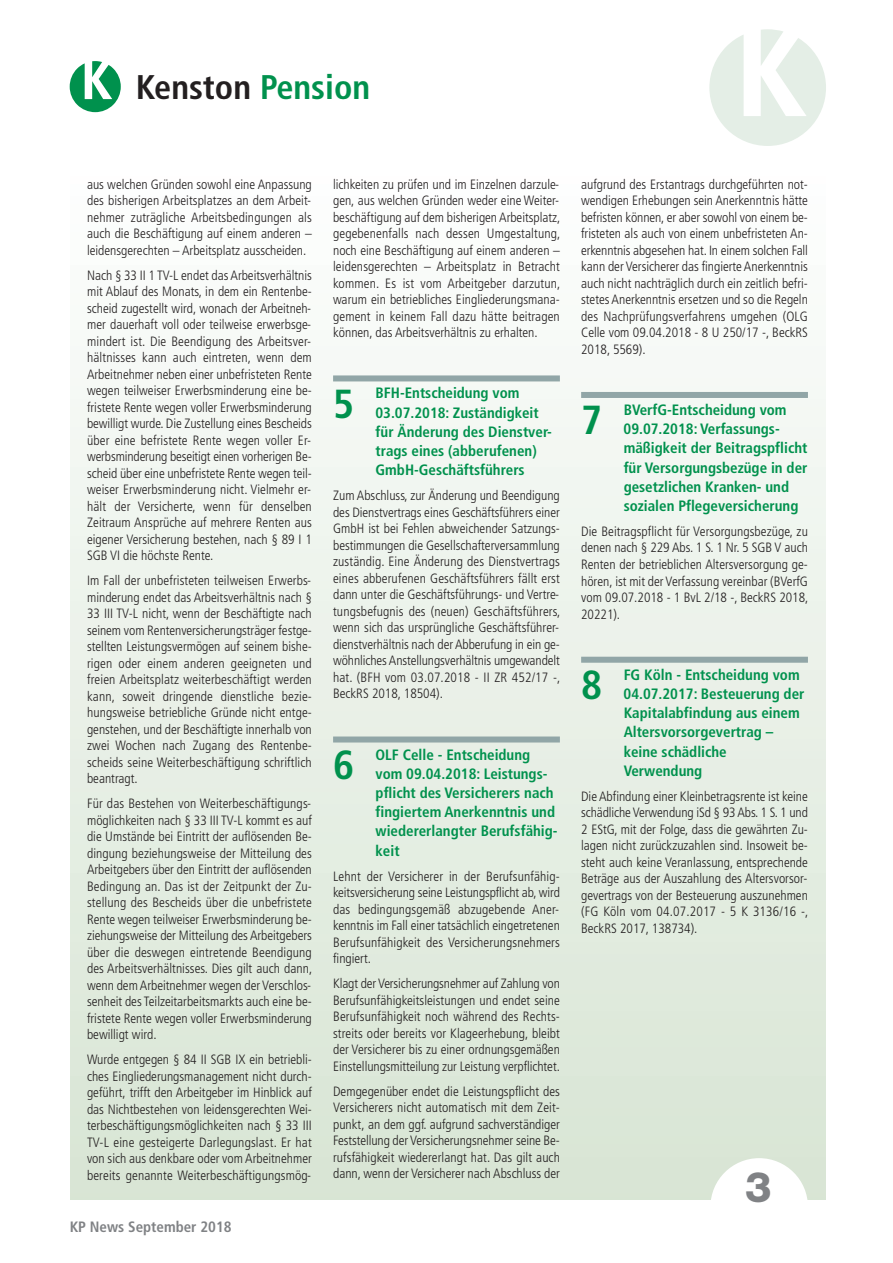
<style>
.page{position:relative;width:893px;height:1263px;background:#fff}
.page>*{position:absolute;margin:0;border:0;box-sizing:border-box;transform-origin:0 0}
.t1{font:800 42px "Helvetica Neue";color:#808285}
.t2{font:700 condensed 40.5px "Frutiger";color:#00914d}
.t3{font:700 condensed 34.2px "Frutiger";color:#231f20}
.t4{font:700 condensed 15px/19.2px "Frutiger";color:#00914d}
.t5{font:700 condensed 15px "Frutiger";color:#808285}
.t6{font:300 condensed 13.5px/16.5px "Frutiger";color:#231f20;text-align:justify}
.s1{color:#00914d}
</style>
<div class="page">
<div style="left:70px;top:168px;width:756px;height:1031px;background:linear-gradient(to bottom,#fdfefe,#d7e5d4)"></div>
<div style="left:333px;top:375px;width:227px;height:6px;background:#91a6a7"></div>
<div style="left:333px;top:736px;width:227px;height:6px;background:#91a6a7"></div>
<div style="left:581px;top:392px;width:227px;height:6px;background:#91a6a7"></div>
<div style="left:581px;top:657px;width:227px;height:6px;background:#91a6a7"></div>
<svg style="left:709px;top:29px;width:117px;height:117px"></svg>
<svg style="left:70px;top:61px;width:51px;height:51px"></svg>
<div style="left:710px;top:1158px;width:98px;height:98px;background:#fff;border-radius:50%"></div>
<h3 class="t3" style="left:136px;top:73px;width:236px">Kenston <span class="s1">Pension</span></h3>
<p class="t6" style="left:87px;top:177px;width:226px">aus welchen Gründen sowohl eine Anpassung des bisherigen Arbeitsplatzes an dem Arbeit&shy;nehmer zuträgliche Arbeitsbedingungen als auch die Beschäftigung auf einem anderen – leidensgerechten – Arbeitsplatz ausscheiden.</p>
<p class="t6" style="left:87px;top:268px;width:226px">Nach § 33 II 1 TV-L endet das Arbeitsverhältnis mit Ablauf des Monats, in dem ein Rentenbe&shy;scheid zugestellt wird, wonach der Arbeitneh&shy;mer dauerhaft voll oder teilweise erwerbsge&shy;mindert ist. Die Beendigung des Arbeitsver&shy;hältnisses kann auch eintreten, wenn dem Arbeitnehmer neben einer unbefristeten Rente wegen teilweiser Erwerbsminderung eine be&shy;fristete Rente wegen voller Erwerbsminderung bewilligt wurde. Die Zustellung eines Bescheids über eine befristete Rente wegen voller Er&shy;werbsminderung beseitigt einen vorherigen Be&shy;scheid über eine unbefristete Rente wegen teil&shy;weiser Erwerbsminderung nicht. Vielmehr er&shy;hält der Versicherte, wenn für denselben Zeitraum Ansprüche auf mehrere Renten aus eigener Versicherung bestehen, nach § 89 I 1<br>SGB VI die höchste Rente.</p>
<p class="t6" style="left:87px;top:573px;width:226px">Im Fall der unbefristeten teilweisen Erwerbs&shy;minderung endet das Arbeitsverhältnis nach § 33 III TV-L nicht, wenn der Beschäftigte nach seinem vom Rentenversicherungsträger festge&shy;stellten Leistungsvermögen auf seinem bishe&shy;rigen oder einem anderen geeigneten und freien Arbeitsplatz weiterbeschäftigt werden kann, soweit dringende dienstliche bezie&shy;hungsweise betriebliche Gründe nicht entge&shy;genstehen, und der Beschäftigte innerhalb von zwei Wochen nach Zugang des Rentenbe&shy;scheids seine Weiterbeschäftigung schriftlich beantragt.</p>
<p class="t6" style="left:87px;top:796px;width:227px">Für das Bestehen von Weiterbeschäftigungs&shy;möglichkeiten nach § 33 III TV-L kommt es auf die Umstände bei Eintritt der auflösenden Be&shy;dingung beziehungsweise der Mitteilung des Arbeitgebers über den Eintritt der auflösenden Bedingung an. Das ist der Zeitpunkt der Zu&shy;stellung des Bescheids über die unbefristete Rente wegen teilweiser Erwerbsminderung be&shy;ziehungsweise der Mitteilung des Arbeitgebers über die deswegen eintretende Beendigung des Arbeitsverhältnisses. Dies gilt auch dann, wenn demArbeitnehmer wegen der Verschlos&shy;senheit des Teilzeitarbeitsmarkts auch eine be&shy;fristete Rente wegen voller Erwerbsminderung bewilligt wird.</p>
<p class="t6" style="left:87px;top:1052px;width:226px">Wurde entgegen § 84 II SGB IX ein betriebli&shy;ches Eingliederungsmanagement nicht durch&shy;geführt, trifft den Arbeitgeber im Hinblick auf das Nichtbestehen von leidensgerechten Wei&shy;terbeschäftigungsmöglichkeiten nach § 33 III TV-L eine gesteigerte Darlegungslast. Er hat von sich aus denkbare oder vom Arbeitnehmer bereits genannte Weiterbeschäftigungsmög-</p>
<p class="t5" style="left:70px;top:1221px;width:163px">KP News September 2018</p>
<p class="t6" style="left:333px;top:177px;width:229px">lichkeiten zu prüfen und im Einzelnen darzule&shy;gen, aus welchen Gründen weder eine Weiter&shy;beschäftigung auf dem bisherigen Arbeitsplatz, gegebenenfalls nach dessen Umgestaltung, noch eine Beschäftigung auf einem anderen – leidensgerechten – Arbeitsplatz in Betracht kommen. Es ist vom Arbeitgeber darzutun, warum ein betriebliches Eingliederungsmana&shy;gement in keinem Fall dazu hätte beitragen können, das Arbeitsverhältnis zu erhalten.</p>
<h2 class="t2" style="left:333px;top:387px;width:23px">5</h2>
<p class="t4" style="left:375px;top:385px;width:178px">BFH-Entscheidung vom<br>03.07.2018: Zuständigkeit für Änderung des Dienstver&shy;trags eines (abberufenen)<br>GmbH-Geschäftsführers</p>
<p class="t6" style="left:333px;top:488px;width:229px">Zum Abschluss, zur Änderung und Beendigung des Dienstvertrags eines Geschäftsführers einer GmbH ist bei Fehlen abweichender Satzungs&shy;bestimmungen die Gesellschafterversammlung zuständig. Eine Änderung des Dienstvertrags eines abberufenen Geschäftsführers fällt erst dann unter die Geschäftsführungs- und Vertre&shy;tungsbefugnis des (neuen) Geschäftsführers, wenn sich das ursprüngliche Geschäftsführer&shy;dienstverhältnis nach der Abberufung in ein ge&shy;wöhnliches Anstellungsverhältnis umgewandelt hat. (BFH vom 03.07.2018 - II ZR 452/17 -, BeckRS 2018, 18504).</p>
<h2 class="t2" style="left:333px;top:748px;width:23px">6</h2>
<p class="t4" style="left:375px;top:746px;width:184px">OLF Celle - Entscheidung vom 09.04.2018: Leistungs&shy;pflicht des Versicherers nach fingiertem Anerkenntnis und wiedererlangter Berufsfähig&shy;keit</p>
<p class="t6" style="left:333px;top:869px;width:228px">Lehnt der Versicherer in der Berufsunfähig&shy;keitsversicherung seine Leistungspflicht ab, wird das bedingungsgemäß abzugebende Aner&shy;kenntnis im Fall einer tatsächlich eingetretenen Berufsunfähigkeit des Versicherungsnehmers fingiert.</p>
<p class="t6" style="left:333px;top:976px;width:228px">Klagt der Versicherungsnehmer auf Zahlung von Berufsunfähigkeitsleistungen und endet seine Berufsunfähigkeit noch während des Rechts&shy;streits oder bereits vor Klageerhebung, bleibt der Versicherer bis zu einer ordnungsgemäßen Einstellungsmitteilung zur Leistung verpflichtet.</p>
<p class="t6" style="left:333px;top:1084px;width:228px">Demgegenüber endet die Leistungspflicht des Versicherers nicht automatisch mit dem Zeit&shy;punkt, an dem ggf. aufgrund sachverständiger Feststellung der Versicherungsnehmer seine Be&shy;rufsfähigkeit wiedererlangt hat. Das gilt auch dann, wenn der Versicherer nach Abschluss der</p>
<p class="t6" style="left:581px;top:177px;width:228px">aufgrund des Erstantrags durchgeführten not&shy;wendigen Erhebungen sein Anerkenntnis hätte befristen können, er aber sowohl von einem be&shy;fristeten als auch von einem unbefristeten An&shy;erkenntnis abgesehen hat. In einem solchen Fall kann der Versicherer das fingierte Anerkenntnis auch nicht nachträglich durch ein zeitlich befri&shy;stetes Anerkenntnis ersetzen und so die Regeln des Nachprüfungsverfahrens umgehen (OLG Celle vom 09.04.2018 - 8 U 250/17 -, BeckRS 2018, 5569).</p>
<h2 class="t2" style="left:581px;top:404px;width:23px">7</h2>
<p class="t4" style="left:623px;top:401px;width:185px">BVerfG-Entscheidung vom<br>09.07.2018: Verfassungs&shy;mäßigkeit der Beitragspflicht für Versorgungsbezüge in der gesetzlichen Kranken- und sozialen Pflegeversicherung</p>
<p class="t6" style="left:581px;top:524px;width:229px">Die Beitragspflicht für Versorgungsbezüge, zu denen nach § 229 Abs. 1 S. 1 Nr. 5 SGB V auch Renten der betrieblichen Altersversorgung ge&shy;hören, ist mit der Verfassung vereinbar (BVerfG vom 09.07.2018 - 1 BvL 2/18 -, BeckRS 2018, 20221).</p>
<h2 class="t2" style="left:581px;top:668px;width:23px">8</h2>
<p class="t4" style="left:623px;top:666px;width:182px">FG Köln - Entscheidung vom<br>04.07.2017: Besteuerung der<br>Kapitalabfindung aus einem<br>Altersvorsorgevertrag – keine schädliche<br>Verwendung</p>
<p class="t6" style="left:581px;top:789px;width:229px">Die Abfindung einer Kleinbetragsrente ist keine schädliche Verwendung iSd § 93 Abs. 1 S. 1 und 2 EStG, mit der Folge, dass die gewährten Zu&shy;lagen nicht zurückzuzahlen sind. Insoweit be&shy;steht auch keine Veranlassung, entsprechende Beträge aus der Auszahlung des Altersvorsor&shy;gevertrags von der Besteuerung auszunehmen (FG Köln vom 04.07.2017 - 5 K 3136/16 -, BeckRS 2017, 138734).</p>
<h1 class="t1" style="left:745px;top:1171px;width:28px">3</h1>
</div>
